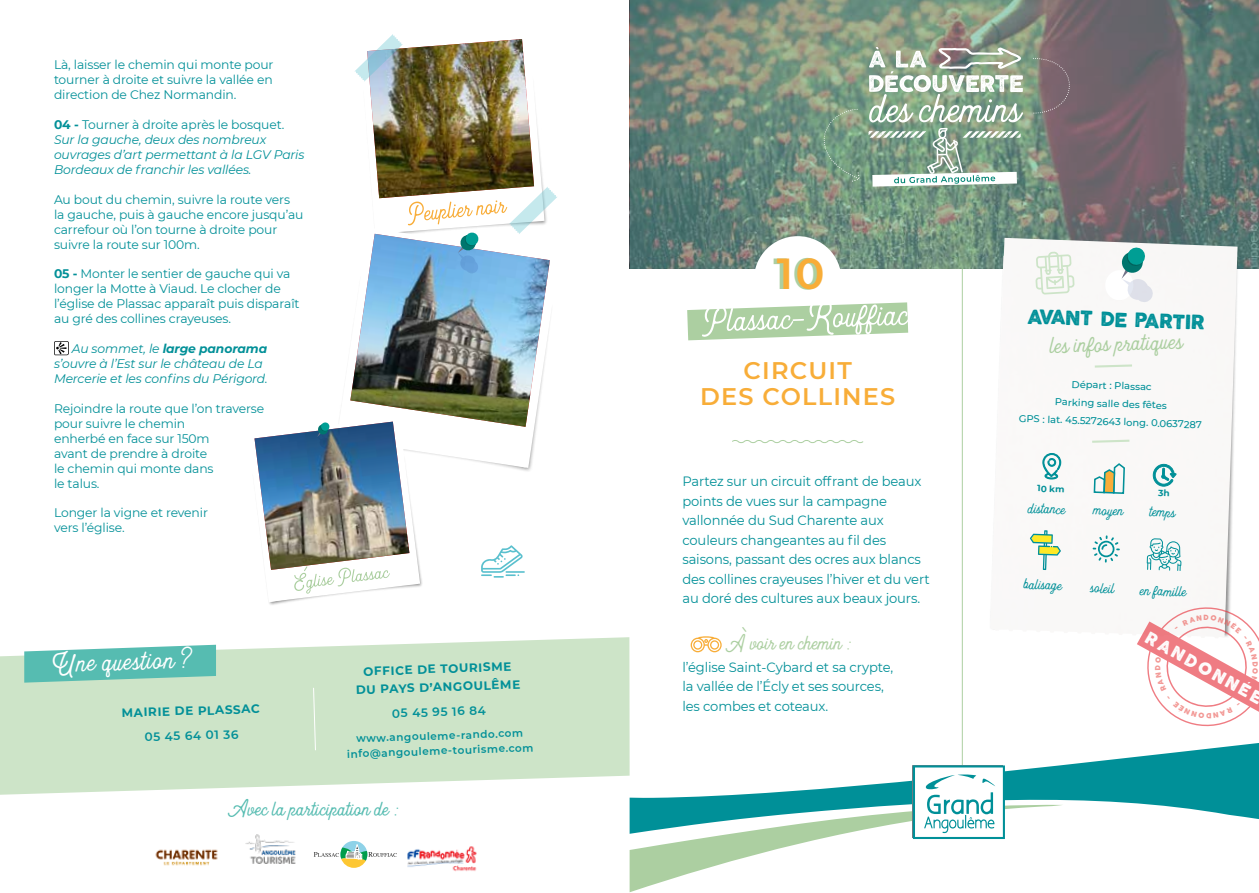
<style>
.page{position:relative;width:1259px;height:893px;background:#fff}
.page>*{position:absolute;margin:0;border:0;box-sizing:border-box;transform-origin:0 0}
.t1{font:600 43.35px "Montserrat";color:#f8ad38}
.t2{font:31.65px "Heritage";color:#fff}
.t3{font:27.9px "Heritage";color:#accfa1}
.t4{font:25.65px "Brawls Typeface Rough";color:#009098}
.t5{font:24px "Heritage";color:#56bcb1}
.t6{font:600 24px/25.7px "Montserrat";letter-spacing:.05em;color:#f8ad38;text-align:center}
.t7{font:24px "Heritage";letter-spacing:-.005em;color:#accfa1}
.t8{font:21.75px "Brawls Typeface Rough";color:#fff}
.t9{font:17.55px "Heritage";color:#009098}
.t10{font:13.5px/19.5px "Montserrat";letter-spacing:-.01em;color:#029098}
.t11{font:12.45px/15px "Montserrat";letter-spacing:-.01em;color:#029098}
.t12{font:italic 12.45px/15px "Montserrat";letter-spacing:-.01em;color:#029098}
.t13{font:700 12px/18.3px "Montserrat";color:#029098;text-align:center}
.t14{font:600 12px "Montserrat";color:#029098}
.t15{font:600 10.5px/15px "Montserrat";color:#029098;text-align:center}
.t16{font:500 9.9px/18px "Montserrat";color:#009098;text-align:center}
.t17{font:9.45px "Brawls Typeface Rough";color:#eb5b56}
.t18{font:700 8.85px "Montserrat";color:#029098}
.s1{font-weight:700;font-style:normal}
.s2{font-style:normal}
.s3{font-weight:700}
</style>
<div class="page">
<svg style="left:629px;top:0;width:630px;height:269px;background:#6f7f76"></svg>
<svg style="left:732px;top:440px;width:132px;height:3px"></svg>
<div style="left:754px;top:236px;width:87px;height:87px;background:#fff;border-radius:50%"></div>
<svg style="left:629px;top:743px;width:630px;height:77px"></svg>
<img style="left:990px;top:238px;width:247px;height:362px">
<svg style="left:1035px;top:252px;width:39px;height:43px"></svg>
<svg style="left:1092px;top:363px;width:42px;height:6px"></svg>
<svg style="left:1120px;top:246px;width:34px;height:56px"></svg>
<svg style="left:1042px;top:453px;width:19px;height:37px"></svg>
<svg style="left:1092px;top:462px;width:34px;height:33px"></svg>
<svg style="left:1146px;top:538px;width:35px;height:33px"></svg>
<svg style="left:1090px;top:438px;width:41px;height:6px"></svg>
<hr style="left:962px;top:269px;width:1px;height:522px;background:#accfa1">
<svg style="left:629px;top:765px;width:434px;height:127px"></svg>
<svg style="left:1030px;top:530px;width:31px;height:40px"></svg>
<svg style="left:690px;top:636px;width:31px;height:16px"></svg>
<svg style="left:54px;top:341px;width:15px;height:14px"></svg>
<svg style="left:0;top:637px;width:629px;height:158px;background:#d2e7ce"></svg>
<img style="left:155px;top:849px;width:63px;height:17px">
<img style="left:407px;top:846px;width:70px;height:26px">
<img style="left:245px;top:834px;width:51px;height:30px">
<svg style="left:314px;top:841px;width:83px;height:27px"></svg>
<svg style="left:24px;top:645px;width:192px;height:38px;background:#6fc5b9"></svg>
<svg style="left:313px;top:687px;width:3px;height:64px"></svg>
<svg style="left:1092px;top:535px;width:27px;height:28px"></svg>
<div style="left:252px;top:453px;width:171px;height:153px;background:#000;opacity:.45"></div>
<svg style="left:804px;top:47px;width:276px;height:146px;background:#8fa291"></svg>
<img style="left:252px;top:34px;width:305px;height:568px">
<svg style="left:687px;top:302px;width:222px;height:38px"></svg>
<svg style="left:1152px;top:464px;width:24px;height:32px"></svg>
<svg style="left:1137px;top:600px;width:122px;height:127px"></svg>
<p class="t11" style="left:54px;top:57px;width:221px;text-align:justify">Là, laisser le chemin qui monte pour tourner à droite et suivre la vallée en direction de Chez Normandin.</p>
<p class="t12" style="left:54px;top:117px;width:252px"><span class="s1">04 -</span> <span class="s2">Tourner à droite après le bosquet.<br></span>Sur la gauche, deux des nombreux ouvrages d’art permettant à la LGV Paris Bordeaux de franchir les vallées.</p>
<p class="t11" style="left:54px;top:191px;width:251px">Au bout du chemin, suivre la route vers la gauche, puis à gauche encore jusqu’au carrefour où l’on tourne à droite pour suivre la route sur 100m.</p>
<p class="t11" style="left:54px;top:266px;width:247px"><span class="s3">05 -</span> Monter le sentier de gauche qui va longer la Motte à Viaud. Le clocher de l’église de Plassac apparaît puis disparaît au gré des collines crayeuses.</p>
<p class="t12" style="left:54px;top:341px;width:215px;text-indent:18px">Au sommet, le <span class="s3">large panorama </span>s’ouvre à l’Est sur le château de La<br>Mercerie et les confins du Périgord.</p>
<p class="t11" style="left:54px;top:400px;width:212px">Rejoindre la route que l’on traverse pour suivre le chemin<br>enherbé en face sur 150m<br>avant de prendre à droite<br>le chemin qui monte dans<br>le talus.</p>
<p class="t11" style="left:54px;top:505px;width:155px">Longer la vigne et revenir vers l’église.</p>
<h2 class="t2" style="left:52px;top:646px;width:143px;rotate:-2deg">Une question ?</h2>
<p class="t13" style="left:121px;top:703px;width:140px;rotate:-2deg">MAIRIE DE PLASSAC</p>
<p class="t14" style="left:144px;top:729px;width:96px;rotate:-2deg">05 45 64 01 36</p>
<p class="t13" style="left:355px;top:662px;width:166px;rotate:-2deg">OFFICE DE TOURISME<br>DU PAYS D’ANGOULÊME</p>
<p class="t14" style="left:392px;top:705px;width:95px;rotate:-2deg">05 45 95 16 84</p>
<p class="t15" style="left:346px;top:731px;width:188px;rotate:-2deg">www.angouleme-rando.com info@angouleme-tourisme.com</p>
<h3 class="t5" style="left:228px;top:796px;width:173px">Avec la participation de :</h3>
<h1 class="t1" style="left:777px;top:243px;width:49px">10</h1>
<h3 class="t6" style="left:700px;top:356px;width:197px">CIRCUIT<br>DES COLLINES</h3>
<p class="t10" style="left:682px;top:471px;width:249px">Partez sur un circuit offrant de beaux points de vues sur la campagne vallonnée du Sud Charente aux couleurs changeantes au fil des saisons, passant des ocres aux blancs des collines crayeuses l’hiver et du vert au doré des cultures aux beaux jours.</p>
<h3 class="t7" style="left:726px;top:630px;width:128px">À voir en chemin :</h3>
<p class="t10" style="left:682px;top:657px;width:212px">l’église Saint-Cybard et sa crypte, la vallée de l’Écly et ses sources, les combes et coteaux.</p>
<h3 class="t4" style="left:1028px;top:303px;width:179px;rotate:2deg">avant de partir</h3>
<h3 class="t3" style="left:1049px;top:330px;width:135px;rotate:-2deg">les infos pratiques</h3>
<p class="t16" style="left:1020px;top:373px;width:184px;rotate:2deg">Départ : Plassac<br>Parking salle des fêtes<br>GPS : lat. 45.5272643 long. 0.0637287</p>
<p class="t18" style="left:1037px;top:482px;width:29px;rotate:2deg">10 km</p>
<h3 class="t9" style="left:1028px;top:498px;width:39px;rotate:2deg">distance</h3>
<h3 class="t9" style="left:1093px;top:500px;width:32px;rotate:2deg">moyen</h3>
<h3 class="t9" style="left:1149px;top:502px;width:27px;rotate:2deg">temps</h3>
<h3 class="t9" style="left:1024px;top:574px;width:40px;rotate:2deg">balisage</h3>
<h3 class="t9" style="left:1140px;top:580px;width:48px;rotate:2deg">en famille</h3>
<h3 class="t9" style="left:1090px;top:578px;width:26px;rotate:2deg">soleil</h3>
<h3 class="t8" style="left:1153px;top:626px;width:132px;rotate:29deg">randOnnée</h3>
<p class="t17" style="left:1211px;top:721px;width:7px;rotate:180deg">d</p>
</div>
